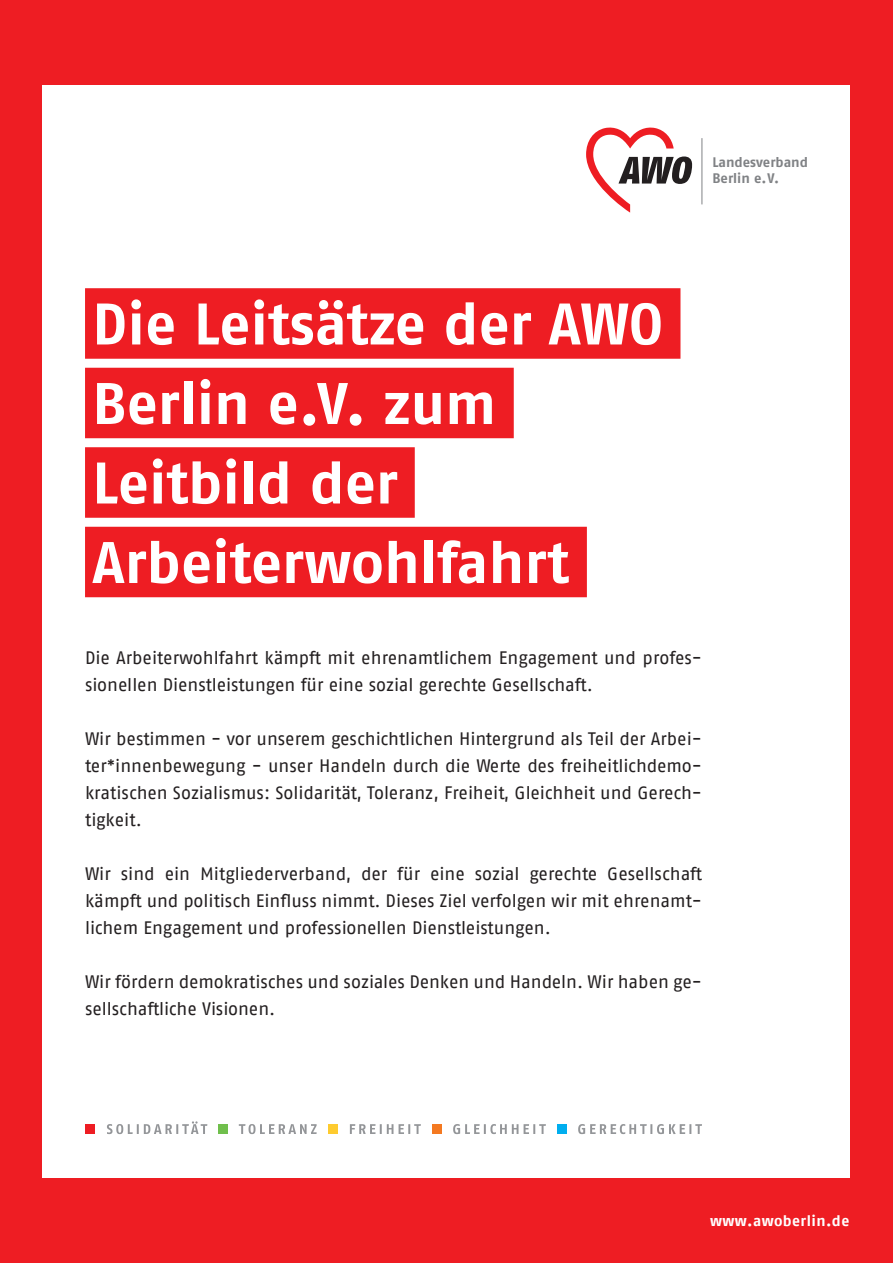
<style>
.page{position:relative;width:893px;height:1263px;background:#ee1d23}
.page>*{position:absolute;margin:0;border:0;box-sizing:border-box;transform-origin:0 0}
.H1___roter_Balken{font:700 58.5px "AWO Fago Office";color:#fff}
.Text_AWO_Fago_Standa{font:18px/27px "AWO Fago Office";color:#231f20}
.t1{font:700 15px "AWO Fago Office";letter-spacing:.03em;color:#fff}
.t2{font:700 13.8px/16.6px "AWO Fago Office";color:#808285}
</style>
<div class="page">
<div style="left:43px;top:85px;width:807px;height:1093px;background:#fff"></div>
<hr style="left:702px;top:138px;width:1px;height:66px;background:#808285">
<svg style="left:586px;top:128px;width:106px;height:85px"></svg>
<div style="left:85px;top:1124px;width:10px;height:10px;background:#ee1d23"></div>
<svg style="left:107px;top:1121px;width:595px;height:13px"></svg>
<div style="left:218px;top:1124px;width:10px;height:10px;background:#70bf4c"></div>
<div style="left:328px;top:1124px;width:10px;height:10px;background:#fecb2f"></div>
<div style="left:432px;top:1124px;width:9px;height:10px;background:#f47921"></div>
<div style="left:557px;top:1124px;width:9px;height:10px;background:#00aeef"></div>
<div style="left:85px;top:288px;width:595px;height:71px;background:#ee1d23"></div>
<div style="left:85px;top:368px;width:429px;height:70px;background:#ee1d23"></div>
<div style="left:85px;top:447px;width:330px;height:71px;background:#ee1d23"></div>
<div style="left:85px;top:527px;width:502px;height:70px;background:#ee1d23"></div>
<p class="t2" style="left:712px;top:154px;width:97px">Landesverband<br>Berlin e. V.</p>
<p class="H1___roter_Balken" style="left:92px;top:290px;width:572px">Die Leitsätze der AWO</p>
<p class="H1___roter_Balken" style="left:92px;top:369px;width:405px">Berlin e.V. zum</p>
<p class="H1___roter_Balken" style="left:92px;top:449px;width:307px">Leitbild der</p>
<p class="H1___roter_Balken" style="left:92px;top:528px;width:478px">Arbeiterwohlfahrt</p>
<p class="Text_AWO_Fago_Standa" style="left:85px;top:644px;width:618px">Die Arbeiterwohlfahrt kämpft mit ehrenamtlichem Engagement und profes&shy;sionellen Dienstleistungen für eine sozial gerechte Gesellschaft.</p>
<p class="Text_AWO_Fago_Standa" style="left:85px;top:725px;width:618px;text-align:justify">Wir bestimmen - vor unserem geschichtlichen Hintergrund als Teil der Arbei&shy;ter*innenbewegung - unser Handeln durch die Werte des freiheitlichdemo&shy;kratischen Sozialismus: Solidarität, Toleranz, Freiheit, Gleichheit und Gerech&shy;tigkeit.</p>
<p class="Text_AWO_Fago_Standa" style="left:85px;top:860px;width:619px;text-align:justify">Wir sind ein Mitgliederverband, der für eine sozial gerechte Gesellschaft kämpft und politisch Einfluss nimmt. Dieses Ziel verfolgen wir mit ehrenamt&shy;lichem Engagement und professionellen Dienstleistungen.</p>
<p class="Text_AWO_Fago_Standa" style="left:85px;top:968px;width:618px">Wir fördern demokratisches und soziales Denken und Handeln. Wir haben ge&shy;sellschaftliche Visionen.</p>
<p class="t1" style="left:710px;top:1212px;width:141px">www.awoberlin.de</p>
</div>
